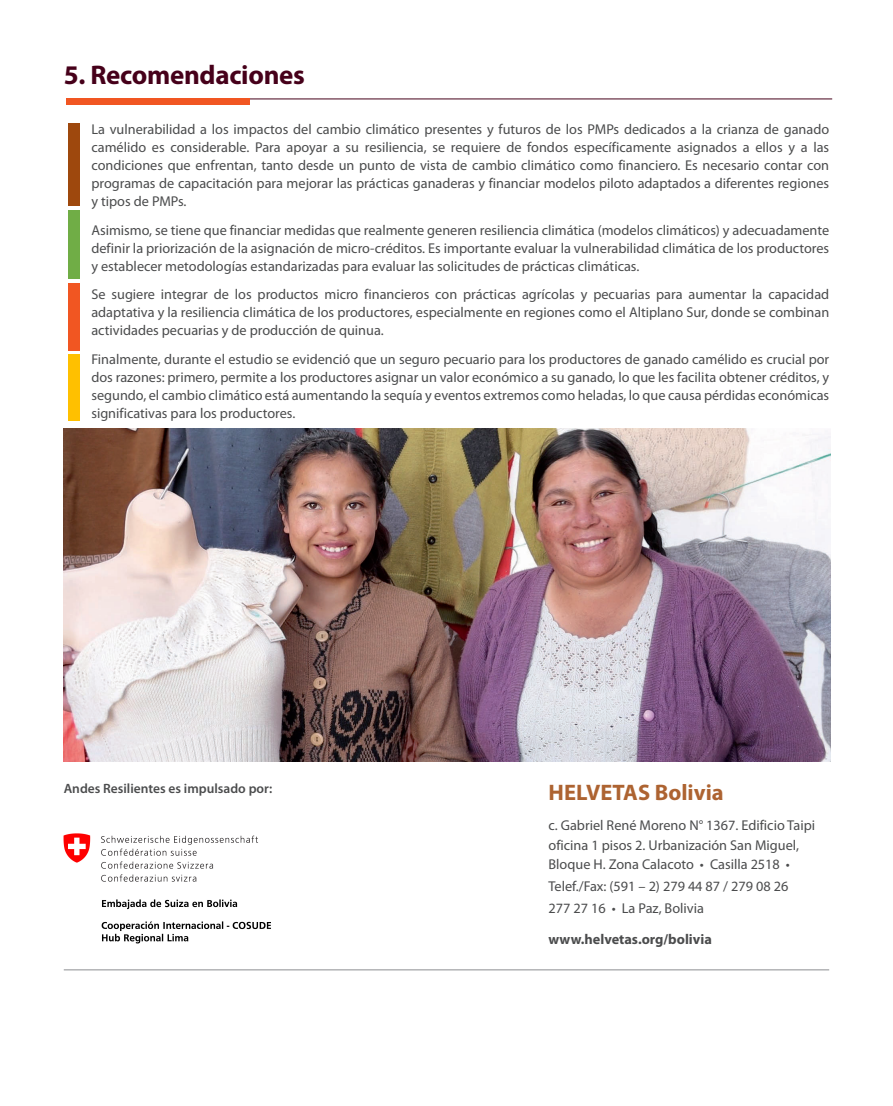
<style>
.page{position:relative;width:893px;height:1106px;background:#fff}
.page>*{position:absolute;margin:0;border:0;box-sizing:border-box;transform-origin:0 0}
.TITULO_I{font:700 27px "Myriad Pro";letter-spacing:-.01em;color:#46001a}
.TITULO_I-2{font:700 22.5px "Myriad Pro";color:#ad6331}
.TEXTO{font:14.25px/18px "Myriad Pro";color:#4b4c4d;text-align:justify}
.TEXTO-2{font:700 14.25px "Myriad Pro";color:#4b4c4d}
.TEXTO-3{font:600 13.5px "Myriad Pro";color:#4b4c4d}
</style>
<div class="page">
<hr style="left:64px;top:969px;width:765px;height:1px;background:#8b8d90">
<hr style="left:67px;top:99px;width:765px;height:1px;background:#46001a">
<div style="left:67px;top:99px;width:183px;height:6px;background:#f15622"></div>
<img style="left:64px;top:429px;width:767px;height:332px">
<div style="left:68px;top:123px;width:12px;height:83px;background:#9e480d"></div>
<div style="left:68px;top:210px;width:12px;height:68px;background:#70ad46"></div>
<div style="left:68px;top:283px;width:12px;height:67px;background:#f15622"></div>
<div style="left:68px;top:354px;width:12px;height:67px;background:#ffc000"></div>
<img style="left:63px;top:833px;width:208px;height:111px">
<p class="TITULO_I" style="left:64px;top:60px;width:243px">5. Recomendaciones</p>
<p class="TEXTO" style="left:91px;top:120px;width:739px">La vulnerabilidad a los impactos del cambio climático presentes y futuros de los PMPs dedicados a la crianza de ganado camélido es considerable. Para apoyar a su resiliencia, se requiere de fondos específicamente asignados a ellos y a las condiciones que enfrentan, tanto desde un punto de vista de cambio climático como financiero. Es necesario contar con programas de capacitación para mejorar las prácticas ganaderas y financiar modelos piloto adaptados a diferentes regiones y tipos de PMPs.</p>
<p class="TEXTO" style="left:91px;top:221px;width:739px">Asimismo, se tiene que financiar medidas que realmente generen resiliencia climática (modelos climáticos) y adecuadamente definir la priorización de la asignación de micro-créditos. Es importante evaluar la vulnerabilidad climática de los productores y establecer metodologías estandarizadas para evaluar las solicitudes de prácticas climáticas.</p>
<p class="TEXTO" style="left:91px;top:286px;width:739px">Se sugiere integrar de los productos micro financieros con prácticas agrícolas y pecuarias para aumentar la capacidad adaptativa y la resiliencia climática de los productores, especialmente en regiones como el Altiplano Sur, donde se combinan actividades pecuarias y de producción de quinua.</p>
<p class="TEXTO" style="left:91px;top:350px;width:739px">Finalmente, durante el estudio se evidenció que un seguro pecuario para los productores de ganado camélido es crucial por dos razones: primero, permite a los productores asignar un valor económico a su ganado, lo que les facilita obtener créditos, y segundo, el cambio climático está aumentando la sequía y eventos extremos como heladas, lo que causa pérdidas económicas significativas para los productores.</p>
<p class="TEXTO-3" style="left:64px;top:780px;width:210px">Andes Resilientes es impulsado por:</p>
<p class="TITULO_I-2" style="left:549px;top:779px;width:177px">HELVETAS Bolivia</p>
<p class="TEXTO" style="left:549px;top:816px;width:268px">c. Gabriel René Moreno N° 1367. Edificio Taipi</p>
<p class="TEXTO" style="left:549px;top:836px;width:252px">oficina 1 pisos 2. Urbanización San Miguel,</p>
<p class="TEXTO" style="left:549px;top:855px;width:243px">Bloque H. Zona Calacoto • Casilla 2518 •</p>
<p class="TEXTO" style="left:549px;top:877px;width:241px">Telef./Fax: (591 – 2) 279 44 87 / 279 08 26</p>
<p class="TEXTO" style="left:549px;top:899px;width:157px">277 27 16 • La Paz, Bolivia</p>
<p class="TEXTO-2" style="left:549px;top:931px;width:165px">www.helvetas.org/bolivia</p>
</div>
